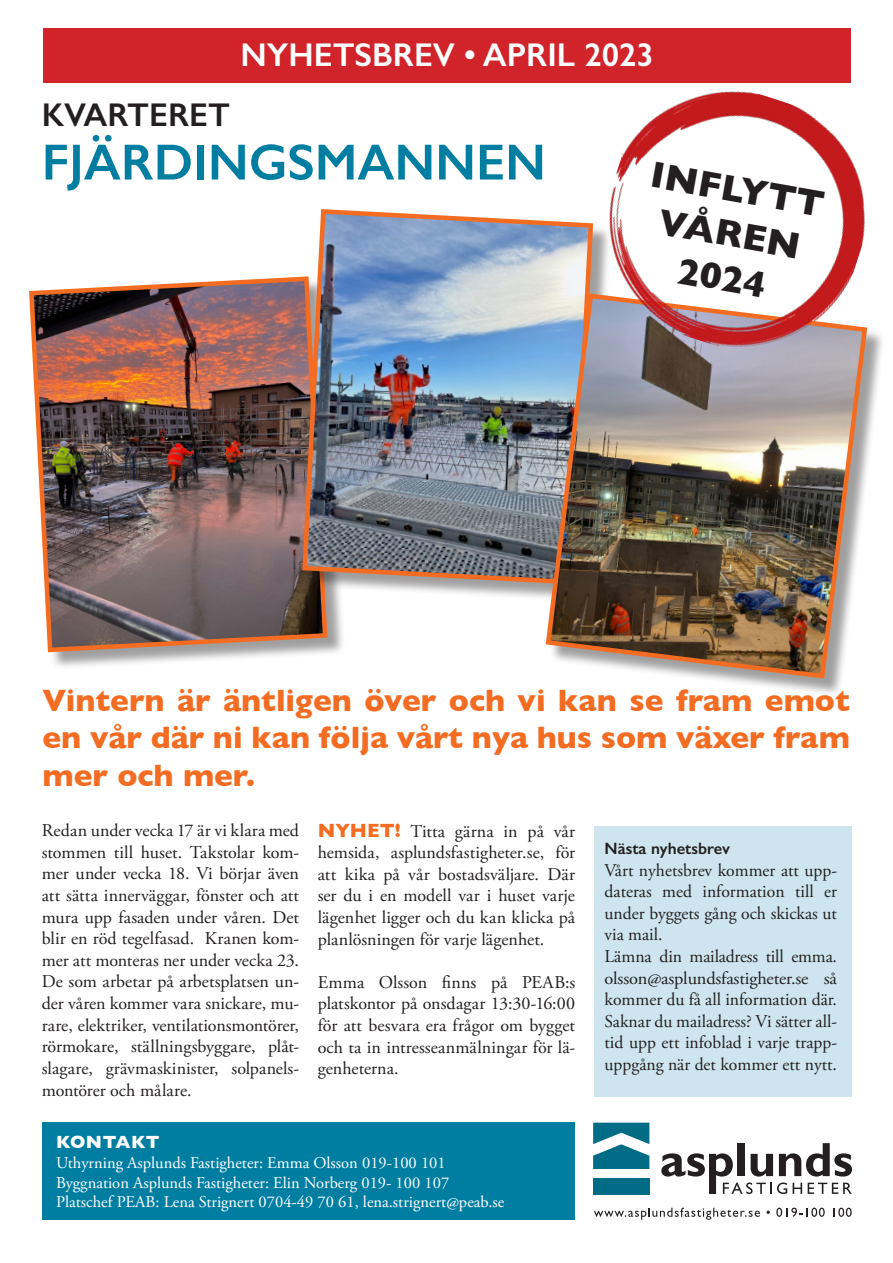
<style>
.page{position:relative;width:893px;height:1263px;background:#fff}
.page>*{position:absolute;margin:0;border:0;box-sizing:border-box;transform-origin:0 0}
.t1{font:600 51px "Gill Sans";color:#007ea2}
.t2{font:700 37.5px/45px "Gill Sans";color:#231f20;text-align:center}
.t3{font:600 33px "Gill Sans";color:#fff}
.t4{font:600 33px "Gill Sans";color:#231f20}
.t5{font:700 31.5px/37.8px "Gill Sans";color:#f36c21;text-align:justify}
.t6{font:18px/21.6px "Adobe Garamond Pro";color:#231f20;text-align:justify}
.t7{font:700 18px "Gill Sans";letter-spacing:.025em;color:#fff}
.t8{font:16.5px "Adobe Garamond Pro";color:#fff}
.t9{font:600 16.5px "Gill Sans";color:#231f20}
.s1{font-family:"Gill Sans";font-weight:700;font-size:19.5px;color:#f36c21}
</style>
<div class="page">
<div style="left:593px;top:1178px;width:56px;height:17px;background:#006c85"></div>
<svg style="left:593px;top:1123px;width:56px;height:46px"></svg>
<svg style="left:661px;top:1143px;width:191px;height:51px"></svg>
<svg style="left:594px;top:1207px;width:166px;height:13px"></svg>
<svg style="left:766px;top:1210px;width:4px;height:4px"></svg>
<svg style="left:776px;top:1207px;width:49px;height:10px"></svg>
<svg style="left:833px;top:1207px;width:19px;height:10px"></svg>
<div style="left:43px;top:1123px;width:532px;height:97px;background:#007ea2"></div>
<div style="left:43px;top:28px;width:807px;height:55px;background:#d1232a"></div>
<div style="left:32px;top:279px;width:314px;height:392px;background:#231f20;opacity:.43"></div>
<img style="left:29px;top:276px;width:301px;height:379px">
<div style="left:305px;top:212px;width:306px;height:391px;background:#231f20;opacity:.43"></div>
<img style="left:300px;top:209px;width:275px;height:378px">
<div style="left:548px;top:296px;width:337px;height:400px;background:#231f20;opacity:.43"></div>
<img style="left:543px;top:291px;width:327px;height:390px">
<img style="left:575px;top:60px;width:310px;height:319px">
<svg style="left:705px;top:120px;width:85px;height:50px"></svg>
<div style="left:594px;top:826px;width:257px;height:271px;background:#cee5ef"></div>
<p class="t3" style="left:240px;top:35px;width:415px">NYHETSBREV • APRIL 2023</p>
<p class="t4" style="left:42px;top:95px;width:190px">KVARTERET</p>
<p class="t1" style="left:42px;top:131px;width:506px">FJÄRDINGSMANNEN</p>
<p class="t2" style="left:655px;top:151px;width:177px;rotate:10deg">INFLYTT<br>VÅREN</p>
<p class="t2" style="left:682px;top:247px;width:91px;rotate:10deg">2024</p>
<p class="t5" style="left:43px;top:680px;width:809px">Vintern är äntligen över och vi kan se fram emot en vår där ni kan följa vårt nya hus som växer fram mer och mer.</p>
<p class="t6" style="left:42px;top:820px;width:259px">Redan under vecka 17 är vi klara med stommen till huset. Takstolar kom&shy;mer under vecka 18. Vi börjar även att sätta innerväggar, fönster och att mura upp fasaden under våren. Det blir en röd tegelfasad. Kranen kom&shy;mer att monteras ner under vecka 23.</p>
<p class="t6" style="left:42px;top:971px;width:259px">De som arbetar på arbetsplatsen un&shy;der våren kommer vara snickare, mu&shy;rare, elektriker, ventilationsmontörer, rörmokare, ställningsbyggare, plåt&shy;slagare, grävmaskinister, solpanels&shy;montörer och målare.</p>
<p class="t6" style="left:318px;top:821px;width:259px"><span class="s1">NYHET!</span> Titta gärna in på vår hemsida, asplundsfastigheter.se, för att kika på vår bostadsväljare. Där ser du i en modell var i huset varje lägenhet ligger och du kan klicka på planlösningen för varje lägenhet.</p>
<p class="t6" style="left:318px;top:972px;width:259px">Emma Olsson finns på PEAB:s platskontor på onsdagar 13:30-16:00 för att besvara era frågor om bygget och ta in intresseanmälningar för lä&shy;genheterna.</p>
<p class="t7" style="left:56px;top:1127px;width:105px">KONTAKT</p>
<p class="t8" style="left:56px;top:1152px;width:391px">Uthyrning Asplunds Fastigheter: Emma Olsson 019-100 101</p>
<p class="t8" style="left:56px;top:1172px;width:395px">Byggnation Asplunds Fastigheter: Elin Norberg 019- 100 107</p>
<p class="t8" style="left:56px;top:1192px;width:450px">Platschef PEAB: Lena Strignert 0704-49 70 61, lena.strignert@peab.se</p>
<p class="t9" style="left:605px;top:838px;width:127px">Nästa nyhetsbrev</p>
<p class="t6" style="left:605px;top:860px;width:234px">Vårt nyhetsbrev kommer att upp&shy;dateras med information till er under byggets gång och skickas ut via mail.</p>
<p class="t6" style="left:605px;top:946px;width:234px">Lämna din mailadress till emma. olsson@asplundsfastigheter.se så kommer du få all information där.<br>Saknar du mailadress? Vi sätter all&shy;tid upp ett infoblad i varje trapp&shy;uppgång när det kommer ett nytt.</p>
</div>
